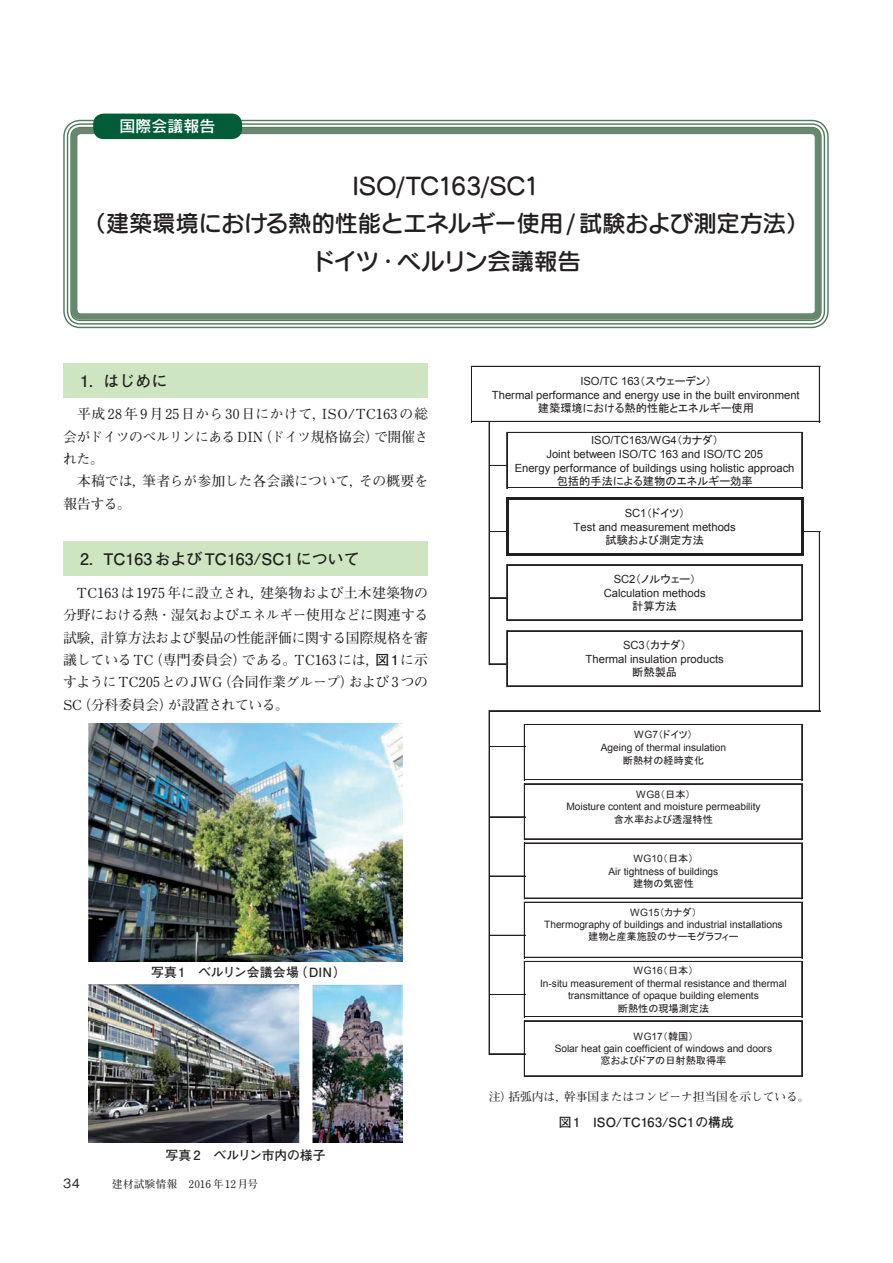
<style>
.page{position:relative;width:893px;height:1263px;background:#fff}
.page>*{position:absolute;margin:0;border:0;box-sizing:border-box;transform-origin:0 0}
.t1{font:23.4px/37.2px "Seurat Pro DB";letter-spacing:-.015em;color:#231f20;text-align:center}
.t2{font:700 15.9px "Futo Go B101 Pr 6";color:#231f20}
.t3{font:15.9px "Rodin Pro DB";color:#fff}
.t4{font:700 13.8px/22.4px "Futo Min A101 Pr 6";letter-spacing:-.015em;color:#231f20;text-align:justify}
.t5{font:700 12.75px "Futo Go B101 Pr 6";letter-spacing:.01em;color:#231f20}
.t6{font:700 11.7px "Futo Min A101 Pr 6";color:#231f20}
.t7{font:11.25px/14px "Arial";color:#231f20;text-align:center}
.t8{font:11.25px "MS P Gothic";color:#231f20}
.t9{font:700 10.65px "Futo Min A101 Pr 6";letter-spacing:.025em;color:#231f20}
.t10{font:10.2px/12.6px "Arial";color:#231f20;text-align:center}
.t11{font:10.2px "MS P Gothic";color:#231f20}
.s1{font-family:"Futo Go B101 Pro"}
.s2{font-family:"Gothic BBB Pr 6";font-weight:500;font-size:12.75px}
.s3{font-family:"MS P Gothic"}
.s4{font-family:"Arial"}
</style>
<div class="page">
<div style="left:63px;top:363px;width:365px;height:34px;background:#cde5c1"></div>
<div style="left:63px;top:542px;width:365px;height:34px;background:#cde5c1"></div>
<div style="left:63px;top:120px;width:766px;height:208px;border:1px solid #517b5d;border-radius:16px"></div>
<svg style="left:66px;top:123px;width:760px;height:202px"></svg>
<div style="left:74px;top:131px;width:744px;height:185px;background:#fff;border-radius:6px"></div>
<div style="left:71px;top:128px;width:750px;height:192px;border:6px solid #68876e;border-radius:6px"></div>
<div style="left:93px;top:114px;width:149px;height:25px;background:#015c37;border-radius:10px"></div>
<hr style="left:506px;top:432px;width:1px;height:56px;background:#231f20">
<hr style="left:507px;top:432px;width:1px;height:56px;background:#231f20">
<hr style="left:801px;top:433px;width:1px;height:55px;background:#231f20">
<hr style="left:802px;top:433px;width:1px;height:55px;background:#231f20">
<svg style="left:490px;top:531px;width:16px;height:1px"></svg>
<hr style="left:819px;top:367px;width:1px;height:55px;background:#231f20">
<hr style="left:506px;top:497px;width:3px;height:58px;background:#231f20">
<hr style="left:801px;top:500px;width:3px;height:55px;background:#231f20">
<hr style="left:506px;top:565px;width:1px;height:55px;background:#231f20">
<hr style="left:507px;top:564px;width:1px;height:57px;background:#231f20">
<hr style="left:801px;top:566px;width:1px;height:54px;background:#231f20">
<hr style="left:802px;top:565px;width:1px;height:56px;background:#231f20">
<hr style="left:489px;top:422px;width:1px;height:243px;background:#231f20">
<hr style="left:801px;top:632px;width:1px;height:55px;background:#231f20">
<hr style="left:802px;top:632px;width:1px;height:55px;background:#231f20">
<hr style="left:524px;top:724px;width:1px;height:56px;background:#231f20">
<hr style="left:801px;top:725px;width:1px;height:55px;background:#231f20">
<hr style="left:802px;top:725px;width:1px;height:55px;background:#231f20">
<hr style="left:524px;top:784px;width:1px;height:56px;background:#231f20">
<hr style="left:801px;top:785px;width:1px;height:55px;background:#231f20">
<hr style="left:802px;top:785px;width:1px;height:55px;background:#231f20">
<hr style="left:524px;top:843px;width:1px;height:56px;background:#231f20">
<hr style="left:801px;top:844px;width:1px;height:55px;background:#231f20">
<hr style="left:802px;top:844px;width:1px;height:55px;background:#231f20">
<hr style="left:524px;top:902px;width:1px;height:56px;background:#231f20">
<hr style="left:801px;top:903px;width:1px;height:55px;background:#231f20">
<hr style="left:802px;top:903px;width:1px;height:55px;background:#231f20">
<hr style="left:524px;top:961px;width:1px;height:56px;background:#231f20">
<hr style="left:801px;top:962px;width:1px;height:55px;background:#231f20">
<hr style="left:802px;top:962px;width:1px;height:55px;background:#231f20">
<hr style="left:471px;top:366px;width:1px;height:56px;background:#231f20">
<hr style="left:819px;top:532px;width:1px;height:179px;background:#231f20">
<hr style="left:489px;top:710px;width:1px;height:345px;background:#231f20">
<hr style="left:506px;top:631px;width:1px;height:56px;background:#231f20">
<hr style="left:507px;top:631px;width:1px;height:56px;background:#231f20">
<hr style="left:801px;top:1022px;width:1px;height:54px;background:#231f20">
<hr style="left:802px;top:1021px;width:1px;height:56px;background:#231f20">
<hr style="left:524px;top:1020px;width:1px;height:57px;background:#231f20">
<hr style="left:472px;top:366px;width:348px;height:1px;background:#231f20">
<hr style="left:472px;top:421px;width:348px;height:1px;background:#231f20">
<hr style="left:508px;top:432px;width:295px;height:1px;background:#231f20">
<svg style="left:490px;top:465px;width:16px;height:1px"></svg>
<hr style="left:508px;top:487px;width:295px;height:1px;background:#231f20">
<hr style="left:509px;top:497px;width:295px;height:3px;background:#231f20">
<svg style="left:804px;top:531px;width:16px;height:1px"></svg>
<hr style="left:509px;top:552px;width:295px;height:3px;background:#231f20">
<hr style="left:508px;top:564px;width:295px;height:1px;background:#231f20">
<svg style="left:490px;top:597px;width:16px;height:2px"></svg>
<hr style="left:508px;top:619px;width:294px;height:1px;background:#231f20">
<hr style="left:508px;top:620px;width:295px;height:1px;background:#231f20">
<hr style="left:508px;top:630px;width:294px;height:1px;background:#231f20">
<hr style="left:508px;top:631px;width:295px;height:1px;background:#231f20">
<svg style="left:490px;top:663px;width:16px;height:2px"></svg>
<hr style="left:508px;top:685px;width:294px;height:1px;background:#231f20">
<hr style="left:508px;top:686px;width:295px;height:1px;background:#231f20">
<hr style="left:490px;top:710px;width:330px;height:1px;background:#231f20">
<hr style="left:525px;top:724px;width:278px;height:1px;background:#231f20">
<hr style="left:490px;top:746px;width:35px;height:1px;background:#231f20">
<hr style="left:525px;top:779px;width:278px;height:1px;background:#231f20">
<hr style="left:525px;top:783px;width:277px;height:1px;background:#231f20">
<hr style="left:525px;top:784px;width:278px;height:1px;background:#231f20">
<hr style="left:490px;top:816px;width:35px;height:1px;background:#231f20">
<hr style="left:490px;top:817px;width:35px;height:1px;background:#231f20">
<hr style="left:525px;top:838px;width:277px;height:1px;background:#231f20">
<hr style="left:525px;top:839px;width:278px;height:1px;background:#231f20">
<hr style="left:525px;top:843px;width:278px;height:1px;background:#231f20">
<hr style="left:490px;top:876px;width:35px;height:1px;background:#231f20">
<hr style="left:525px;top:898px;width:278px;height:1px;background:#231f20">
<hr style="left:525px;top:902px;width:278px;height:1px;background:#231f20">
<hr style="left:490px;top:935px;width:35px;height:1px;background:#231f20">
<hr style="left:525px;top:957px;width:278px;height:1px;background:#231f20">
<hr style="left:525px;top:961px;width:278px;height:1px;background:#231f20">
<hr style="left:490px;top:994px;width:35px;height:1px;background:#231f20">
<hr style="left:525px;top:1016px;width:278px;height:1px;background:#231f20">
<hr style="left:525px;top:1020px;width:278px;height:1px;background:#231f20">
<hr style="left:490px;top:1053px;width:35px;height:1px;background:#231f20">
<hr style="left:490px;top:1054px;width:35px;height:1px;background:#231f20">
<hr style="left:525px;top:1075px;width:277px;height:1px;background:#231f20">
<hr style="left:525px;top:1076px;width:278px;height:1px;background:#231f20">
<img style="left:88px;top:723px;width:315px;height:238px">
<img style="left:89px;top:985px;width:313px;height:157px">
<h2 class="t3" style="left:120px;top:116px;width:97px">国際会議報告</h2>
<h1 class="t1" style="left:82px;top:167px;width:728px">ISO/TC163/SC1<br>（建築環境における熱的性能とエネルギー使用 / 試験および測定方法）ドイツ・ベルリン会議報告</h1>
<h2 class="t2" style="left:80px;top:368px;width:88px">1．はじめに</h2>
<h3 class="t4" style="left:63px;top:402px;width:367px;text-indent:14px">平成28年9月25日から30日にかけて，ISO/TC163の総会がドイツのベルリンにあるDIN（ドイツ規格協会）で開催された。</h3>
<h3 class="t4" style="left:63px;top:469px;width:366px;text-indent:14px">本稿では，筆者らが参加した各会議について，その概要を報告する。</h3>
<h2 class="t2" style="left:80px;top:546px;width:281px">2．TC163およびTC163/SC1について</h2>
<h3 class="t4" style="left:63px;top:581px;width:367px;text-indent:14px">TC163は1975年に設立され，建築物および土木建築物の分野における熱・湿気およびエネルギー使用などに関連する試験，計算方法および製品の性能評価に関する国際規格を審議しているTC（専門委員会）である。TC163には，<span class="s1">図1</span>に示すようにTC205とのJWG（合同作業グループ）および 3つのSC（分科委員会）が設置されている。</h3>
<p class="t5" style="left:151px;top:962px;width:197px">写真1　ベルリン会議会場（DIN）</p>
<p class="t5" style="left:166px;top:1145px;width:161px">写真 2　ベルリン市内の様子</p>
<p class="t9" style="left:63px;top:1175px;width:196px"><span class="s2">34</span>　　　建材試験情報 2016 年12月号</p>
<p class="t7" style="left:492px;top:374px;width:309px">ISO/TC 163<span class="s3">（スウェーデン）<br></span>Thermal performance and energy use in the built environment</p>
<p class="t8" style="left:538px;top:402px;width:218px">建築環境における熱的性能とエネルギー使用</p>
<p class="t7" style="left:515px;top:433px;width:281px">ISO/TC163/WG4<span class="s3">（カナダ）<br></span>Joint between ISO/TC 163 and ISO/TC 205<br>Energy performance of buildings using holistic approach</p>
<p class="t8" style="left:557px;top:475px;width:198px">包括的手法による建物のエネルギー効率</p>
<p class="t8" style="left:625px;top:507px;width:61px"><span class="s4">SC1</span>（ドイツ）</p>
<p class="t7" style="left:573px;top:520px;width:164px">Test and measurement methods</p>
<p class="t8" style="left:605px;top:534px;width:100px">試験および測定方法</p>
<p class="t8" style="left:614px;top:573px;width:83px"><span class="s4">SC2</span>（ノルウェー）</p>
<p class="t7" style="left:604px;top:586px;width:103px">Calculation methods</p>
<p class="t8" style="left:632px;top:600px;width:47px">計算方法</p>
<p class="t8" style="left:623px;top:639px;width:65px"><span class="s4">SC3</span>（カナダ）</p>
<p class="t7" style="left:586px;top:652px;width:140px">Thermal insulation products</p>
<p class="t8" style="left:632px;top:667px;width:47px">断熱製品</p>
<p class="t11" style="left:634px;top:730px;width:60px"><span class="s4">WG7</span>（ドイツ）</p>
<p class="t10" style="left:601px;top:741px;width:127px">Ageing of thermal insulation</p>
<p class="t11" style="left:623px;top:755px;width:83px">断熱材の経時変化</p>
<p class="t11" style="left:636px;top:789px;width:56px"><span class="s4">WG8</span>（日本）</p>
<p class="t10" style="left:566px;top:800px;width:196px">Moisture content and moisture permeability</p>
<p class="t11" style="left:614px;top:814px;width:101px">含水率および透湿特性</p>
<p class="t10" style="left:608px;top:852px;width:111px">WG10<span class="s3">（日本）<br></span>Air tightness of buildings</p>
<p class="t11" style="left:633px;top:878px;width:62px">建物の気密性</p>
<p class="t11" style="left:630px;top:907px;width:68px"><span class="s4">WG15</span>（カナダ）</p>
<p class="t10" style="left:544px;top:918px;width:240px">Thermography of buildings and industrial installations</p>
<p class="t11" style="left:588px;top:931px;width:152px">建物と産業施設のサーモグラフィー</p>
<p class="t10" style="left:540px;top:964px;width:248px">WG16<span class="s3">（日本）<br></span>In-situ measurement of thermal resistance and thermal transmittance of opaque building elements</p>
<p class="t11" style="left:618px;top:1003px;width:93px">断熱性の現場測定法</p>
<p class="t10" style="left:555px;top:1030px;width:219px">WG17<span class="s3">（韓国）<br></span>Solar heat gain coefficient of windows and doors</p>
<p class="t11" style="left:601px;top:1056px;width:127px">窓およびドアの日射熱取得率</p>
<p class="t6" style="left:489px;top:1088px;width:322px">注）括弧内は，幹事国またはコンビーナ担当国を示している。</p>
<p class="t5" style="left:559px;top:1112px;width:177px">図1　ISO/TC163/SC1の構成</p>
</div>
